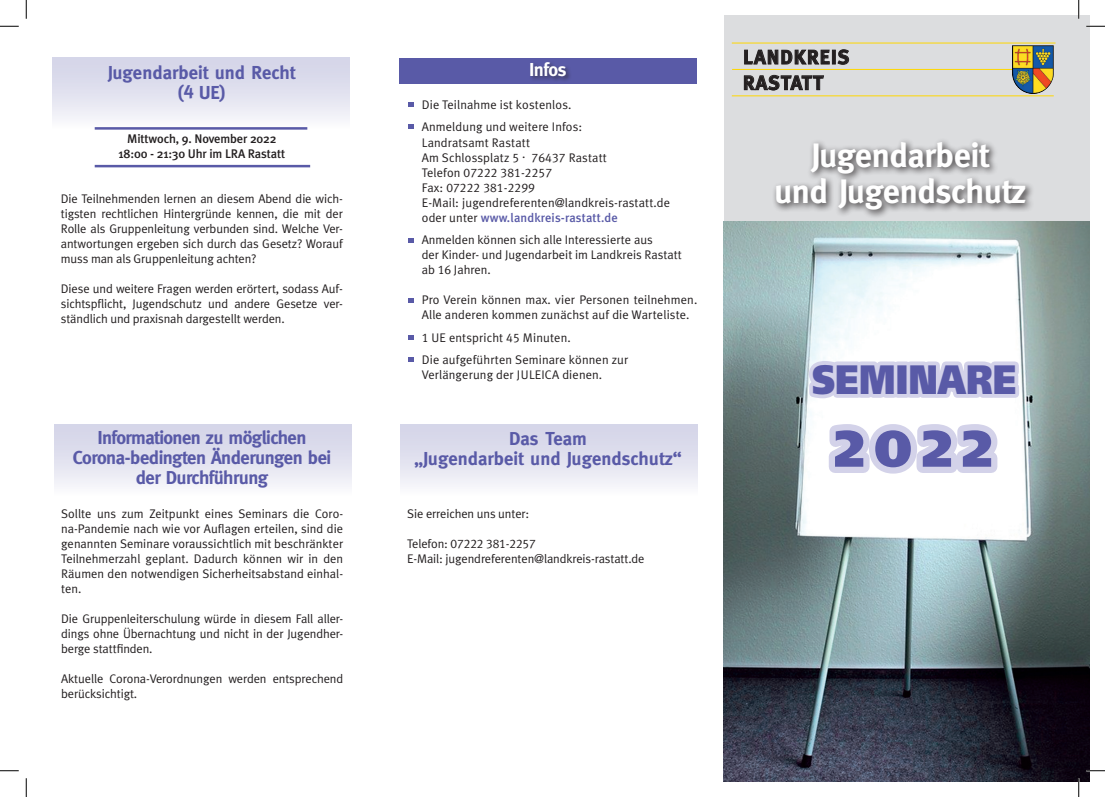
<style>
.page{position:relative;width:1105px;height:797px;background:#fff}
.page>*{position:absolute;margin:0;border:0;box-sizing:border-box;transform-origin:0 0}
.t1{font:900 51.25px "Frutiger";color:#595aa7}
.t2{font:900 41px "Frutiger";letter-spacing:.01em;color:#595aa7;scale:.83 1}
.t3{font:700 33.88px/36.2px "Meta";letter-spacing:-.01em;color:#fff;text-align:center}
.t4{font:700 20px/25.6px "Meta";letter-spacing:.06em;color:#231f20}
.t5{font:700 18.75px/20px "Meta";letter-spacing:-.03em;color:#595aa7;text-align:center}
.t6{font:700 18.75px/20px "Meta";color:#595aa7;text-align:center}
.t7{font:700 18.75px "Meta";letter-spacing:-.02em;color:#fff}
.t8{font:12.5px/15px "Meta Plus LF";color:#231f20}
.t9{font:500 12.5px/15px "Meta Plus";letter-spacing:-.01em;color:#231f20;text-align:center}
.t10{font:500 12.5px "Meta Plus";letter-spacing:.01em;color:#595aa7}
.s1{font-family:"Meta Plus LF";font-weight:400;color:#231f20}
</style>
<div class="page">
<div style="left:399px;top:59px;width:297px;height:25px;background:#595aa7"></div>
<div style="left:529px;top:61px;width:43px;height:22px;background:#231f20;opacity:.56"></div>
<svg style="left:408px;top:102px;width:5px;height:5px"></svg>
<svg style="left:408px;top:357px;width:5px;height:5px"></svg>
<svg style="left:408px;top:124px;width:5px;height:5px"></svg>
<svg style="left:408px;top:238px;width:5px;height:4px"></svg>
<svg style="left:408px;top:298px;width:5px;height:5px"></svg>
<svg style="left:408px;top:335px;width:5px;height:5px"></svg>
<div style="left:53px;top:58px;width:297px;height:71px;background:linear-gradient(to bottom,#d0d0e6,#f9f9fb)"></div>
<div style="left:724px;top:16px;width:365px;height:342px;background:#dcdddf"></div>
<img style="left:724px;top:221px;width:365px;height:560px">
<div style="left:55px;top:424px;width:297px;height:71px;background:linear-gradient(to bottom,#d0d0e6,#f8f8fb)"></div>
<hr style="left:95px;top:127px;width:212px;height:3px;background:#595aa7">
<hr style="left:95px;top:165px;width:215px;height:2px;background:#595aa7">
<div style="left:400px;top:424px;width:297px;height:71px;background:linear-gradient(to bottom,#d0d0e6,#f8f8fb)"></div>
<div style="left:772px;top:138px;width:263px;height:81px;background:#231f20;opacity:.91"></div>
<svg style="left:744px;top:49px;width:86px;height:16px"></svg>
<div style="left:832px;top:50px;width:3px;height:14px;border:1px solid #231f20"></div>
<svg style="left:837px;top:49px;width:12px;height:16px"></svg>
<svg style="left:744px;top:75px;width:80px;height:16px"></svg>
<hr style="left:732px;top:43px;width:323px;height:1px;background:#fed702">
<hr style="left:732px;top:69px;width:322px;height:1px;background:#fed702">
<hr style="left:732px;top:95px;width:322px;height:1px;background:#fed702">
<img style="left:1012px;top:45px;width:42px;height:49px">
<svg style="left:805px;top:357px;width:218px;height:46px"></svg>
<svg style="left:822px;top:418px;width:182px;height:62px"></svg>
<svg style="left:0;top:25px;width:19px;height:2px"></svg>
<svg style="left:1086px;top:25px;width:19px;height:2px"></svg>
<svg style="left:0;top:770px;width:19px;height:1px"></svg>
<svg style="left:1086px;top:770px;width:19px;height:1px"></svg>
<svg style="left:25px;top:0;width:2px;height:19px"></svg>
<svg style="left:25px;top:778px;width:2px;height:19px"></svg>
<svg style="left:1078px;top:0;width:1px;height:19px"></svg>
<svg style="left:1078px;top:778px;width:1px;height:19px"></svg>
<h3 class="t6" style="left:108px;top:62px;width:189px">Jugendarbeit und Recht (4 UE)</h3>
<p class="t9" style="left:119px;top:131px;width:168px">Mittwoch, 9. November 2022<br>18:00 - 21:30 Uhr im LRA Rastatt</p>
<p class="t8" style="left:61px;top:191px;width:283px;text-align:justify">Die Teilnehmenden lernen an diesem Abend die wich&shy;tigsten rechtlichen Hintergründe kennen, die mit der Rolle als Gruppenleitung verbunden sind. Welche Ver&shy;antwortungen ergeben sich durch das Gesetz? Worauf muss man als Gruppenleitung achten?</p>
<p class="t8" style="left:61px;top:281px;width:283px;text-align:justify">Diese und weitere Fragen werden erörtert, sodass Auf&shy;sichtspflicht, Jugendschutz und andere Gesetze ver&shy;ständlich und praxisnah dargestellt werden.</p>
<h3 class="t5" style="left:73px;top:427px;width:260px">Informationen zu möglichen<br>Corona-bedingten Änderungen bei der Durchführung</h3>
<p class="t8" style="left:61px;top:506px;width:283px;text-align:justify">Sollte uns zum Zeitpunkt eines Seminars die Coro&shy;na-Pandemie nach wie vor Auflagen erteilen, sind die genannten Seminare voraussichtlich mit beschränkter Teilnehmerzahl geplant. Dadurch können wir in den Räumen den notwendigen Sicherheitsabstand einhal&shy;ten.</p>
<p class="t8" style="left:61px;top:611px;width:283px;text-align:justify">Die Gruppenleiterschulung würde in diesem Fall aller&shy;dings ohne Übernachtung und nicht in der Jugendher&shy;berge stattfinden.</p>
<p class="t8" style="left:61px;top:671px;width:283px">Aktuelle Corona-Verordnungen werden entsprechend berücksichtigt.</p>
<h3 class="t7" style="left:529px;top:59px;width:39px">Infos</h3>
<p class="t8" style="left:422px;top:93px;width:162px;line-height:22.5px">Die Teilnahme ist kostenlos.<br>Anmeldung und weitere Infos:</p>
<p class="t8" style="left:422px;top:134px;width:250px">Landratsamt Rastatt<br>Am Schlossplatz 5 . 76437 Rastatt<br>Telefon 07222 381-2257<br>Fax: 07222 381-2299<br>E-Mail: jugendreferenten@landkreis-rastatt.de</p>
<p class="t10" style="left:422px;top:210px;width:198px"><span class="s1">oder unter</span> www.landkreis-rastatt.de</p>
<p class="t8" style="left:422px;top:232px;width:262px">Anmelden können sich alle Interessierte aus<br>der Kinder- und Jugendarbeit im Landkreis Rastatt ab 16 Jahren.</p>
<p class="t8" style="left:422px;top:292px;width:277px">Pro Verein können max. vier Personen teilnehmen.<br>Alle anderen kommen zunächst auf die Warteliste.</p>
<p class="t8" style="left:422px;top:326px;width:208px;line-height:22.5px">1 UE entspricht 45 Minuten.<br>Die aufgeführten Seminare können zur</p>
<p class="t8" style="left:422px;top:367px;width:182px">Verlängerung der JULEICA dienen.</p>
<h3 class="t6" style="left:414px;top:428px;width:269px">Das Team<br>„Jugendarbeit und Jugendschutz“</h3>
<p class="t8" style="left:407px;top:505px;width:124px">Sie erreichen uns unter:</p>
<p class="t8" style="left:407px;top:535px;width:239px">Telefon: 07222 381-2257<br>E-Mail: jugendreferenten@landkreis-rastatt.de</p>
<h3 class="t4" style="left:743px;top:44px;width:108px">LANDKREIS<br>RASTATT</h3>
<h3 class="t3" style="left:774px;top:137px;width:254px">Jugendarbeit<br>und Jugendschutz</h3>
<h2 class="t2" style="left:812px;top:354px;width:248px">SEMINARE</h2>
<h1 class="t1" style="left:834px;top:417px;width:160px">2022</h1>
</div>
